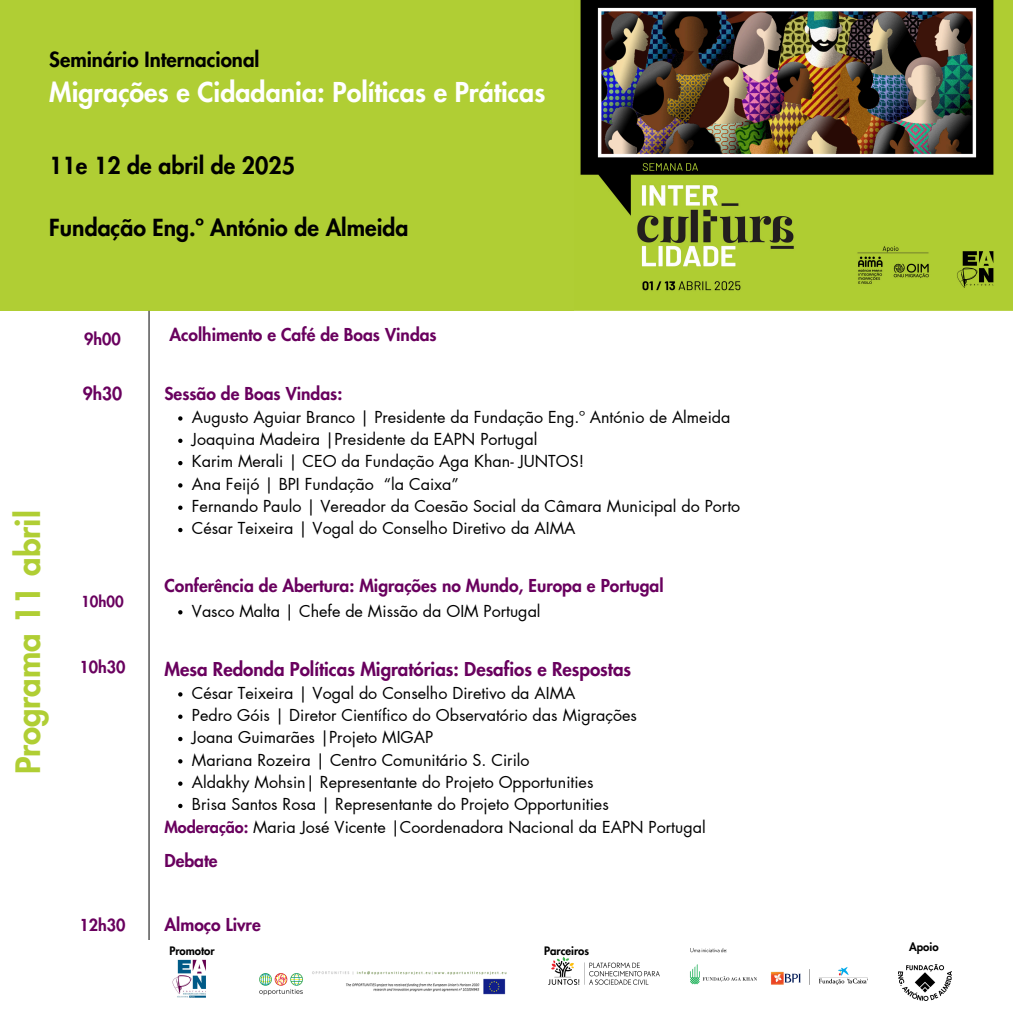
<style>
.page{position:relative;width:1013px;height:1013px;background:#fff}
.page>*{position:absolute;margin:0;border:0;box-sizing:border-box;transform-origin:0 0}
.t1{font:800 32.88px "Futura LT Pro";color:#b0ce34}
.t2{font:800 26.75px "Futura LT Pro";color:#fff}
.t3{font:800 23px "Futura LT Pro";color:#000}
.t4{font:800 20.5px "Futura LT Pro";color:#000}
.t5{font:800 18.62px "Futura LT Pro";color:#69005e}
.t6{font:800 17.38px "Futura LT Pro";color:#69005e}
.t7{font:16.12px/22.2px "Futura LT Pro";color:#000}
.t8{font:800 16.12px "Futura LT Pro";color:#69005e}
.t9{font:800 14.88px "Futura LT Pro";color:#69005e}
.t10{font:800 11.38px "Futura LT Pro";color:#000}
.s1{font-weight:800;color:#69005e}
</style>
<div class="page">
<img style="left:573px;top:0;width:439px;height:311px">
<div style="left:0;top:0;width:573px;height:311px;background:#b0ce34"></div>
<svg style="left:178px;top:416px;width:4px;height:4px"></svg>
<svg style="left:178px;top:438px;width:4px;height:5px"></svg>
<svg style="left:178px;top:461px;width:4px;height:4px"></svg>
<svg style="left:178px;top:483px;width:4px;height:4px"></svg>
<svg style="left:178px;top:505px;width:4px;height:5px"></svg>
<svg style="left:178px;top:528px;width:4px;height:4px"></svg>
<svg style="left:178px;top:610px;width:4px;height:4px"></svg>
<svg style="left:178px;top:692px;width:4px;height:4px"></svg>
<svg style="left:178px;top:714px;width:4px;height:5px"></svg>
<svg style="left:178px;top:737px;width:4px;height:4px"></svg>
<svg style="left:178px;top:759px;width:4px;height:4px"></svg>
<svg style="left:178px;top:781px;width:4px;height:4px"></svg>
<svg style="left:178px;top:803px;width:4px;height:5px"></svg>
<hr style="left:149px;top:311px;width:1px;height:701px;background:#000">
<img style="left:172px;top:959px;width:34px;height:39px">
<img style="left:898px;top:964px;width:53px;height:36px">
<img style="left:259px;top:973px;width:44px;height:22px">
<img style="left:312px;top:971px;width:195px;height:24px">
<div style="left:0;top:940px;width:169px;height:72px;background:#fff"></div>
<img style="left:548px;top:948px;width:320px;height:37px">
<p class="t4" style="left:49px;top:50px;width:212px">Seminário Internacional</p>
<p class="t2" style="left:49px;top:80px;width:497px">Migrações e Cidadania: Políticas e Práticas</p>
<p class="t3" style="left:49px;top:155px;width:247px">11e 12 de abril de 2025</p>
<p class="t3" style="left:49px;top:217px;width:361px">Fundação Eng.º António de Almeida</p>
<p class="t1" style="left:13px;top:774px;width:265px;rotate:-90deg">Programa 11 abril</p>
<p class="t8" style="left:84px;top:332px;width:38px">9h00</p>
<h2 class="t6" style="left:169px;top:326px;width:269px">Acolhimento e Café de Boas Vindas</h2>
<h3 class="t6" style="left:83px;top:385px;width:41px">9h30</h3>
<h3 class="t6" style="left:164px;top:385px;width:179px">Sessão de Boas Vindas:</h3>
<p class="t7" style="left:192px;top:406px;width:540px">Augusto Aguiar Branco | Presidente da Fundação Eng.º António de Almeida</p>
<p class="t7" style="left:192px;top:429px;width:347px">Joaquina Madeira |Presidente da EAPN Portugal</p>
<p class="t7" style="left:192px;top:451px;width:394px">Karim Merali | CEO da Fundação Aga Khan- JUNTOS!</p>
<p class="t7" style="left:192px;top:473px;width:183px">Ana Feijó | BPI Fundação</p>
<p class="t7" style="left:192px;top:473px;width:550px;text-indent:192px">“la Caixa”<br>Fernando Paulo | Vereador da Coesão Social da Câmara Municipal do Porto<br>César Teixeira | Vogal do Conselho Diretivo da AIMA</p>
<p class="t9" style="left:81px;top:595px;width:44px">10h00</p>
<p class="t6" style="left:164px;top:578px;width:500px">Conferência de Abertura: Migrações no Mundo, Europa e Portugal</p>
<p class="t7" style="left:192px;top:600px;width:350px">Vasco Malta | Chefe de Missão da OIM Portugal</p>
<p class="t8" style="left:79px;top:659px;width:47px">10h30</p>
<p class="t5" style="left:164px;top:660px;width:468px">Mesa Redonda Políticas Migratórias: Desafios e Respostas</p>
<p class="t7" style="left:192px;top:682px;width:385px">César Teixeira | Vogal do Conselho Diretivo da AIMA</p>
<p class="t7" style="left:192px;top:704px;width:446px">Pedro Góis | Diretor Científico do Observatório das Migrações</p>
<p class="t7" style="left:192px;top:727px;width:243px">Joana Guimarães |Projeto MIGAP</p>
<p class="t7" style="left:192px;top:749px;width:339px">Mariana Rozeira | Centro Comunitário S. Cirilo</p>
<p class="t7" style="left:192px;top:771px;width:403px">Aldakhy Mohsin| Representante do Projeto Opportunities</p>
<p class="t7" style="left:192px;top:794px;width:418px">Brisa Santos Rosa | Representante do Projeto Opportunities</p>
<p class="t7" style="left:164px;top:816px;width:542px"><span class="s1">Moderação:</span> Maria José Vicente |Coordenadora Nacional da EAPN Portugal</p>
<p class="t6" style="left:164px;top:852px;width:55px">Debate</p>
<p class="t8" style="left:79px;top:917px;width:47px">12h30</p>
<p class="t6" style="left:164px;top:916px;width:98px">Almoço Livre</p>
<p class="t10" style="left:169px;top:945px;width:47px">Promotor</p>
<p class="t10" style="left:544px;top:945px;width:47px">Parceiros</p>
<p class="t10" style="left:909px;top:941px;width:31px">Apoio</p>
</div>
